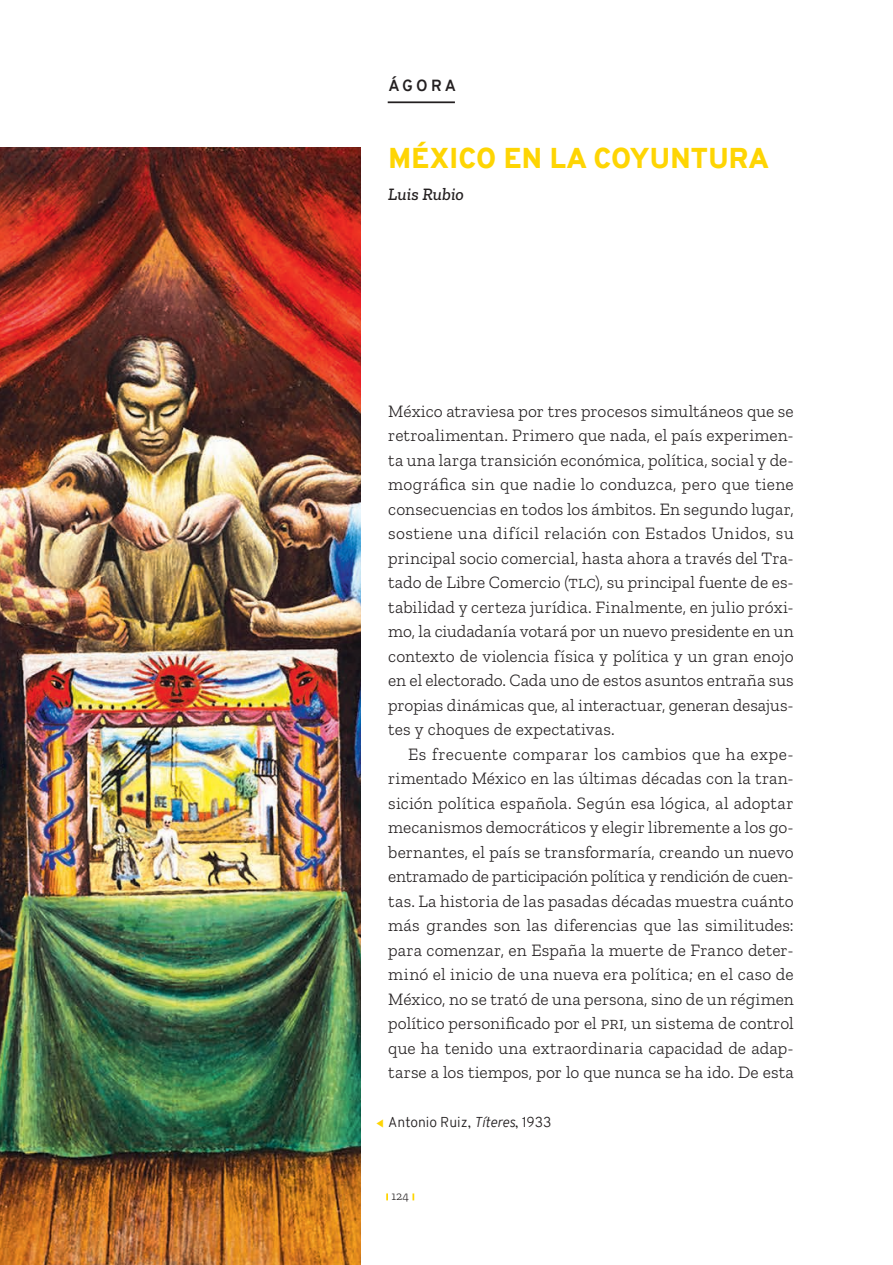
<style>
.page{position:relative;width:893px;height:1265px;background:#fff}
.page>*{position:absolute;margin:0;border:0;box-sizing:border-box;transform-origin:0 0}
.Título_general_Panóp{font:900 28px "Overpass";letter-spacing:.01em;color:#fed503}
.Cuerpo_del_texto{font:300 17.5px/24.5px "Zilla Slab";color:#231f20;text-align:justify}
.Autor_panóptico{font:italic 500 17.5px "Zilla Slab";color:#231f20}
.t1{font:700 15.75px "Overpass";letter-spacing:.2em;color:#231f20}
.pie_de_foto_REV{font:300 14px "Overpass";color:#231f20}
.t2{font:300 12.25px "Zilla Slab";color:#231f20}
.s1{font-family:"Zilla Slab";color:#fed503}
.s2{font-style:italic}
</style>
<div class="page">
<svg style="left:386px;top:1193px;width:2px;height:7px"></svg>
<svg style="left:412px;top:1193px;width:2px;height:7px"></svg>
<hr style="left:388px;top:101px;width:67px;height:2px;background:#231f20">
<img style="left:0;top:147px;width:360px;height:1118px">
<p class="t1" style="left:388px;top:74px;width:69px">ÁGORA</p>
<p class="Título_general_Panóp" style="left:388px;top:138px;width:382px">MÉXICO EN LA COYUNTURA</p>
<p class="Autor_panóptico" style="left:388px;top:184px;width:77px">Luis Rubio</p>
<p class="Cuerpo_del_texto" style="left:388px;top:399px;width:407px">México atraviesa por tres procesos simultáneos que se retroalimentan. Primero que nada, el país experimen&shy;ta una larga transición económica, política, social y de&shy;mográfica sin que nadie lo conduzca, pero que tiene consecuencias en todos los ámbitos. En segundo lugar, sostiene una difícil relación con Estados Unidos, su principal socio comercial, hasta ahora a través del Tra&shy;tado de Libre Comercio (TLC), su principal fuente de es&shy;tabilidad y certeza jurídica. Finalmente, en julio próxi&shy;mo, la ciudadanía votará por un nuevo presidente en un contexto de violencia física y política y un gran enojo en el electorado. Cada uno de estos asuntos entraña sus propias dinámicas que, al interactuar, generan desajus&shy;tes y choques de expectativas.</p>
<p class="Cuerpo_del_texto" style="left:388px;top:742px;width:407px;text-indent:20px">Es frecuente comparar los cambios que ha expe&shy;rimentado México en las últimas décadas con la tran&shy;sición política española. Según esa lógica, al adoptar mecanismos democráticos y elegir libremente a los go&shy;bernantes, el país se transformaría, creando un nuevo entramado de participación política y rendición de cuen&shy;tas. La historia de las pasadas décadas muestra cuánto más grandes son las diferencias que las similitudes: para comenzar, en España la muerte de Franco deter&shy;minó el inicio de una nueva era política; en el caso de México, no se trató de una persona, sino de un régimen político personificado por el PRI, un sistema de control que ha tenido una extraordinaria capacidad de adap&shy;tarse a los tiempos, por lo que nunca se ha ido. De esta</p>
<p class="pie_de_foto_REV" style="left:376px;top:1112px;width:177px"><span class="s1">◀</span> Antonio Ruiz, <span class="s2">Títeres</span>, 1933</p>
<p class="t2" style="left:392px;top:1190px;width:19px">124</p>
</div>
